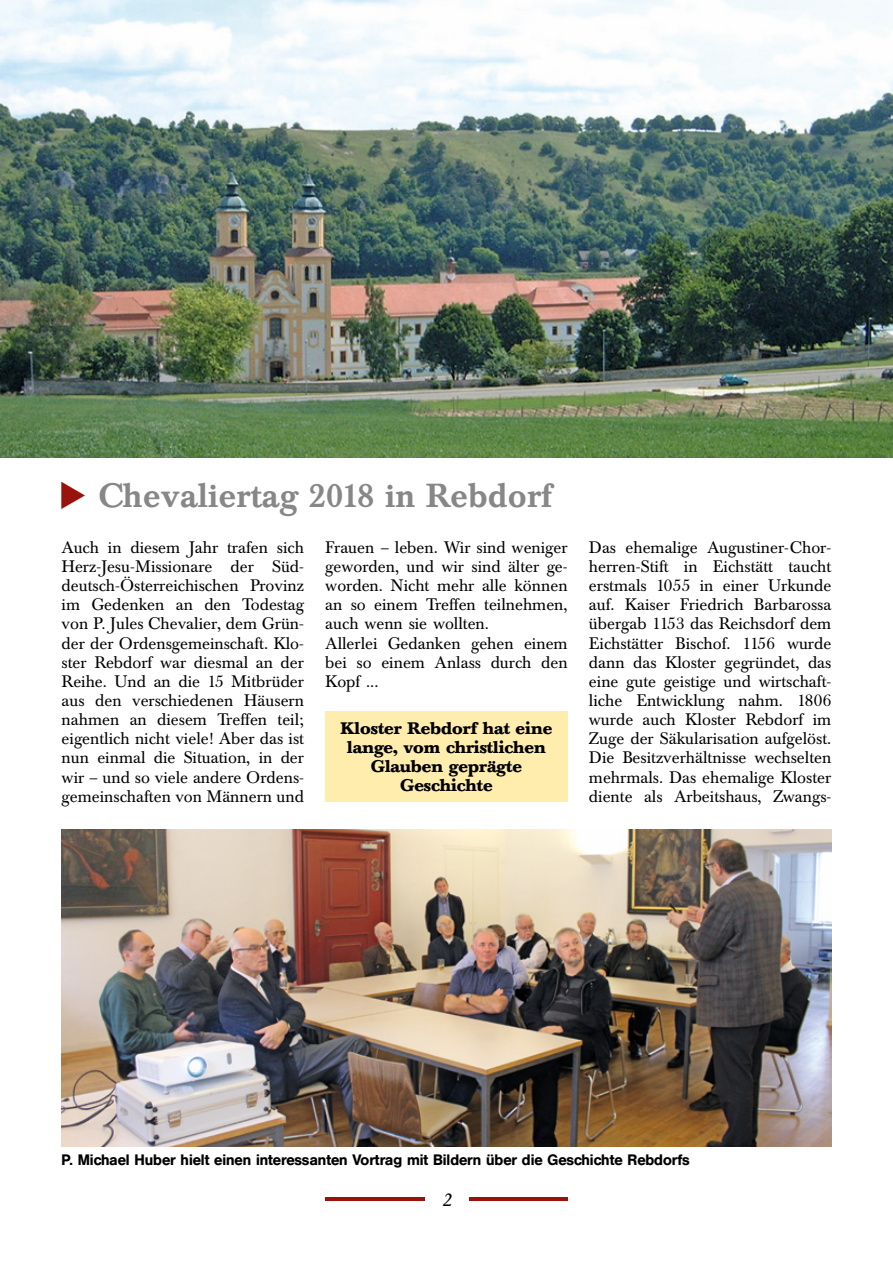
<style>
.page{position:relative;width:893px;height:1263px;background:#fff}
.page>*{position:absolute;margin:0;border:0;box-sizing:border-box;transform-origin:0 0}
.t1{font:500 33px "Baskerville BQ";color:#868786}
.t2{font:italic 18px "Baskerville BQ";color:#000}
.t3{font:16.5px/19.2px "Baskerville BQ";color:#000;text-align:justify}
.t4{font:700 16.5px/19.2px "Baskerville BQ";color:#000;text-align:center}
.t5{font:500 15px "Helvetica BQ";color:#000}
.s1{font-family:"Berthold Pi BQ";font-weight:400;color:#98130c}
</style>
<div class="page">
<hr style="left:325px;top:1197px;width:243px;height:3px;background:#98130c">
<div style="left:425px;top:1184px;width:43px;height:29px;background:#fff"></div>
<div style="left:325px;top:711px;width:243px;height:90px;background:#ffedae"></div>
<img style="left:0;top:0;width:893px;height:457px">
<img style="left:62px;top:829px;width:769px;height:317px">
<h1 class="t1" style="left:62px;top:477px;width:492px"><span class="s1">u</span> Chevaliertag 2018 in Rebdorf</h1>
<p class="t3" style="left:62px;top:538px;width:244px">Auch in diesem Jahr trafen sich Herz-Jesu-Missionare der Süd&shy;deutsch-Österreichischen Provinz im Gedenken an den Todestag von P. Jules Chevalier, dem Grün&shy;der der Ordensgemeinschaft. Klo&shy;ster Rebdorf war diesmal an der Reihe. Und an die 15 Mitbrüder aus den verschiedenen Häusern nahmen an diesem Treffen teil; eigentlich nicht viele! Aber das ist nun einmal die Situation, in der wir – und so viele andere Ordens&shy;gemeinschaften von Männern und</p>
<p class="t3" style="left:325px;top:538px;width:244px;text-align:left">Frauen – leben. Wir sind weniger geworden, und wir sind älter ge&shy;worden. Nicht mehr alle können an so einem Treffen teilnehmen, auch wenn sie wollten.<br>Allerlei Gedanken gehen einem bei so einem Anlass durch den<br>Kopf ...</p>
<p class="t4" style="left:341px;top:719px;width:213px">Kloster Rebdorf hat eine lange, vom christlichen<br>Glauben geprägte<br>Geschichte</p>
<p class="t3" style="left:589px;top:538px;width:244px">Das ehemalige Augustiner-Chor&shy;herren-Stift in Eichstätt taucht erstmals 1055 in einer Urkunde auf. Kaiser Friedrich Barbarossa übergab 1153 das Reichsdorf dem Eichstätter Bischof. 1156 wurde dann das Kloster gegründet, das eine gute geistige und wirtschaft&shy;liche Entwicklung nahm. 1806 wurde auch Kloster Rebdorf im Zuge der Säkularisation aufgelöst.<br>Die Besitzverhältnisse wechselten mehrmals. Das ehemalige Kloster diente als Arbeitshaus, Zwangs-</p>
<p class="t5" style="left:62px;top:1151px;width:629px">P. Michael Huber hielt einen interessanten Vortrag mit Bildern über die Geschichte Rebdorfs</p>
<p class="t2" style="left:442px;top:1189px;width:11px">2</p>
</div>
